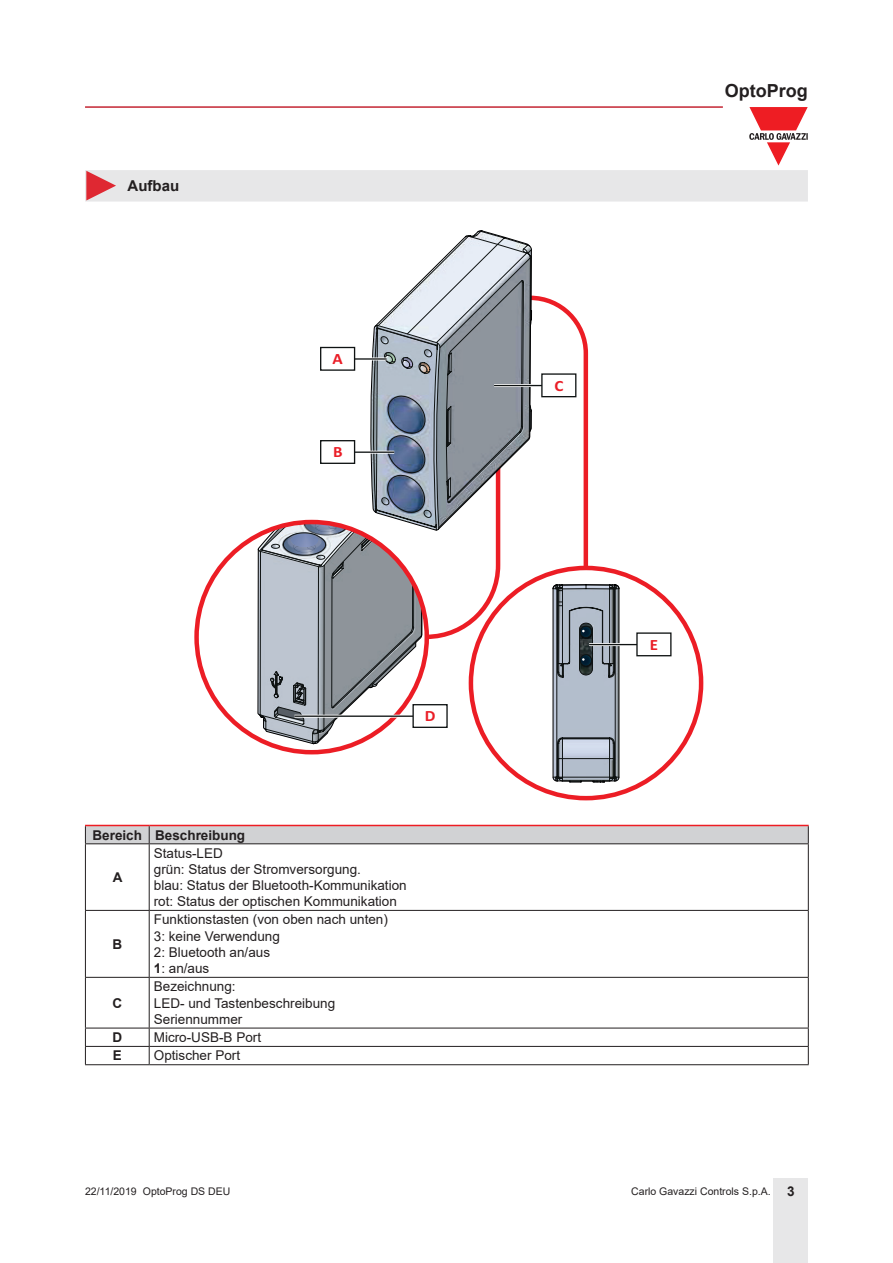
<style>
.page{position:relative;width:893px;height:1263px;background:#fff}
.page>*{position:absolute;margin:0;border:0;box-sizing:border-box;transform-origin:0 0}
.t1{font:700 18px "Arial";color:#231f20}
.t2{font:700 15.75px "Calibri";color:#ea1e27;scale:1.08 1}
.Titolo03{font:700 15px "Arial";color:#231f20}
.TestoTabellaSx{font:13.5px "Arial";color:#231f20}
.TitoloTabellaSx{font:700 13.5px "Arial";color:#231f20}
.TitoloTabellaGCen{font:700 13.5px "Arial";color:#231f20}
.TestoTabellaGCen{font:700 13.5px "Arial";color:#231f20}
.t3{font:10.5px "Arial";color:#231f20}
.s1{font-weight:700}
.s2{font-weight:700;font-size:13.5px}
</style>
<div class="page">
<hr style="left:85px;top:106px;width:638px;height:2px;background:#c42633">
<div style="left:774px;top:1178px;width:34px;height:85px;background:#e7e7e8"></div>
<svg style="left:85px;top:107px;width:723px;height:95px"></svg>
<svg style="left:257px;top:236px;width:363px;height:547px"></svg>
<hr style="left:294px;top:715px;width:122px;height:3px;background:#fff">
<hr style="left:294px;top:715px;width:122px;height:2px;background:#0f1313">
<div style="left:413px;top:705px;width:34px;height:22px;background:#fff"></div>
<div style="left:412px;top:704px;width:36px;height:24px;border:1px solid #0f1313"></div>
<hr style="left:589px;top:643px;width:51px;height:3px;background:#fff">
<hr style="left:589px;top:644px;width:51px;height:1px;background:#0f1313">
<div style="left:637px;top:633px;width:34px;height:23px;background:#fff"></div>
<div style="left:636px;top:632px;width:35px;height:24px;border:1px solid #0f1313"></div>
<svg style="left:85px;top:825px;width:724px;height:18px;background:#d2c4c7"></svg>
<hr style="left:85px;top:843px;width:64px;height:1px;background:#231f20">
<hr style="left:85px;top:844px;width:1px;height:66px;background:#231f20">
<hr style="left:149px;top:843px;width:660px;height:1px;background:#231f20">
<hr style="left:149px;top:844px;width:1px;height:66px;background:#231f20">
<hr style="left:808px;top:844px;width:1px;height:66px;background:#231f20">
<hr style="left:85px;top:910px;width:64px;height:1px;background:#231f20">
<hr style="left:85px;top:911px;width:1px;height:66px;background:#231f20">
<hr style="left:149px;top:910px;width:660px;height:1px;background:#231f20">
<hr style="left:149px;top:911px;width:1px;height:66px;background:#231f20">
<hr style="left:808px;top:911px;width:1px;height:66px;background:#231f20">
<hr style="left:85px;top:977px;width:64px;height:1px;background:#231f20">
<hr style="left:85px;top:978px;width:1px;height:50px;background:#231f20">
<hr style="left:149px;top:977px;width:660px;height:1px;background:#231f20">
<hr style="left:149px;top:978px;width:1px;height:50px;background:#231f20">
<hr style="left:808px;top:978px;width:1px;height:50px;background:#231f20">
<hr style="left:85px;top:1028px;width:64px;height:1px;background:#231f20">
<hr style="left:149px;top:1028px;width:660px;height:1px;background:#231f20">
<hr style="left:85px;top:1046px;width:64px;height:1px;background:#231f20">
<svg style="left:85px;top:1028px;width:1px;height:36px"></svg>
<hr style="left:149px;top:1046px;width:660px;height:1px;background:#231f20">
<svg style="left:149px;top:1028px;width:1px;height:36px"></svg>
<svg style="left:808px;top:1028px;width:1px;height:36px"></svg>
<hr style="left:85px;top:1064px;width:64px;height:1px;background:#231f20">
<hr style="left:149px;top:1064px;width:660px;height:1px;background:#231f20">
<p class="Titolo03" style="left:128px;top:175px;width:53px">Aufbau</p>
<p class="t2" style="left:333px;top:348px;width:11px">A</p>
<p class="t2" style="left:333px;top:441px;width:10px">B</p>
<p class="t2" style="left:425px;top:705px;width:11px">D</p>
<p class="TitoloTabellaGCen" style="left:93px;top:825px;width:51px">Bereich</p>
<p class="TitoloTabellaSx" style="left:155px;top:825px;width:92px">Beschreibung</p>
<p class="TestoTabellaGCen" style="left:113px;top:867px;width:11px">A</p>
<p class="TestoTabellaSx" style="left:154px;top:843px;width:71px">Status-LED</p>
<p class="TestoTabellaSx" style="left:154px;top:860px;width:209px">grün: Status der Stromversorgung.</p>
<p class="TestoTabellaSx" style="left:154px;top:876px;width:254px">blau: Status der Bluetooth-Kommunikation</p>
<p class="TestoTabellaSx" style="left:154px;top:892px;width:245px">rot: Status der optischen Kommunikation</p>
<p class="TestoTabellaGCen" style="left:112px;top:934px;width:11px">B</p>
<p class="TestoTabellaGCen" style="left:112px;top:993px;width:11px">C</p>
<p class="TestoTabellaSx" style="left:154px;top:910px;width:236px">Funktionstasten (von oben nach unten)</p>
<p class="TestoTabellaSx" style="left:154px;top:927px;width:128px">3: keine Verwendung</p>
<p class="TestoTabellaSx" style="left:154px;top:943px;width:118px">2: Bluetooth an/aus</p>
<p class="TestoTabellaSx" style="left:154px;top:959px;width:57px"><span class="s1">1</span>: an/aus</p>
<p class="TestoTabellaSx" style="left:154px;top:977px;width:83px">Bezeichnung:</p>
<p class="TestoTabellaSx" style="left:154px;top:993px;width:183px">LED- und Tastenbeschreibung</p>
<p class="TestoTabellaSx" style="left:154px;top:1010px;width:90px">Seriennummer</p>
<p class="TestoTabellaGCen" style="left:112px;top:1028px;width:11px">D</p>
<p class="TestoTabellaSx" style="left:154px;top:1028px;width:109px">Micro-USB-B Port</p>
<p class="TestoTabellaGCen" style="left:113px;top:1046px;width:11px">E</p>
<p class="TestoTabellaSx" style="left:154px;top:1046px;width:88px">Optischer Port</p>
<p class="t3" style="left:85px;top:1183px;width:147px">22/11/2019 OptoProg DS DEU</p>
<h1 class="t1" style="left:725px;top:78px;width:84px">OptoProg</h1>
<p class="t2" style="left:554px;top:374px;width:10px">C</p>
<p class="t2" style="left:650px;top:633px;width:9px">E</p>
<p class="t3" style="left:631px;top:1183px;width:165px">Carlo Gavazzi Controls S.p.A. <span class="s2">3</span></p>
</div>
